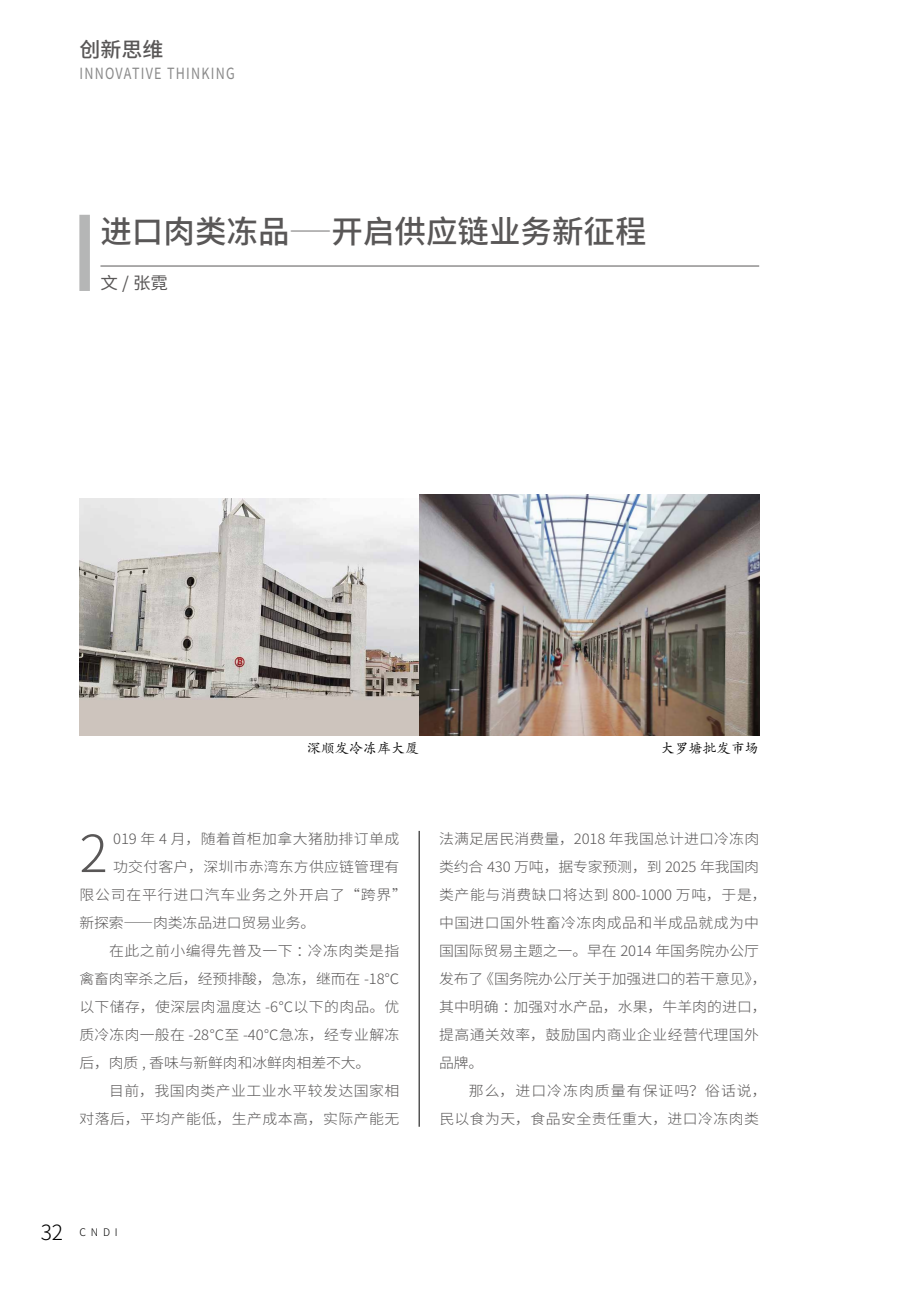
<style>
.page{position:relative;width:918px;height:1290px;background:#fff}
.page>*{position:absolute;margin:0;border:0;box-sizing:border-box;transform-origin:0 0}
.t1{font:300 51.1px "Source Han Sans CN";color:#595757;scale:1.04 1}
.t2{font:500 31.5px "Source Han Sans CN";color:#595757}
.t3{font:500 20.65px "Source Han Sans CN";color:#595757}
.t4{font:16.8px "Source Han Sans CN";color:#595757;scale:1.04 1}
.t5{font:15.4px "Source Han Sans CN";letter-spacing:.1em;color:#898989;scale:.82 1}
.t6{font:300 14.35px/28px "Source Han Sans CN";letter-spacing:.005em;color:#595757;scale:1.04 1}
.t7{font:300 14.35px/28px "Source Han Sans CN";letter-spacing:.025em;color:#595757;scale:1.04 1}
.t8{font:300 14.35px "Source Han Sans CN";letter-spacing:-.01em;color:#595757;scale:1.04 1}
.t9{font:300 14.35px "Source Han Sans CN";letter-spacing:-.005em;color:#595757;scale:1.04 1}
.t10{font:300 14.35px "Source Han Sans CN";letter-spacing:.055em;color:#595757;scale:1.04 1}
.t11{font:14px "FZKTK GBK1 0";color:#000}
.t12{font:300 10.5px "Source Han Sans CN";color:#000}
.s1{font-weight:300;font-size:21px}
.s2{font-size:21px}
</style>
<div class="page">
<div style="left:79px;top:215px;width:11px;height:76px;background:#b5b6b6"></div>
<hr style="left:100px;top:266px;width:659px;height:1px;background:#595757">
<hr style="left:419px;top:831px;width:1px;height:296px;background:#000">
<img style="left:79px;top:499px;width:340px;height:236px">
<img style="left:419px;top:495px;width:340px;height:240px">
<h3 class="t3" style="left:79px;top:38px;width:85px">创新思维</h3>
<p class="t5" style="left:79px;top:65px;width:191px">INNOVATIVE THINKING</p>
<h2 class="t2" style="left:100px;top:213px;width:548px">进口肉类冻品<span class="s1">——</span>开启供应链业务新征程</h2>
<p class="t4" style="left:100px;top:273px;width:66px">文/张霓</p>
<p class="t11" style="left:307px;top:741px;width:113px">深顺发冷冻库大厦</p>
<p class="t11" style="left:661px;top:741px;width:99px">大罗塘批发市场</p>
<h1 class="t1" style="left:79px;top:824px;width:29px">2</h1>
<p class="t7" style="left:113px;top:825px;width:277px">019 年 4 月，随着首柜加拿大猪肋排订单成</p>
<p class="t7" style="left:113px;top:853px;width:277px">功交付客户，深圳市赤湾东方供应链管理有</p>
<p class="t10" style="left:79px;top:886px;width:316px">限公司在平行进口汽车业务之外开启了“跨界”</p>
<p class="t8" style="left:79px;top:914px;width:228px">新探索——肉类冻品进口贸易业务。</p>
<p class="t7" style="left:109px;top:937px;width:281px">在此之前小编得先普及一下：冷冻肉类是指</p>
<p class="t9" style="left:79px;top:970px;width:309px">禽畜肉宰杀之后，经预排酸，急冻，继而在 -18℃</p>
<p class="t7" style="left:79px;top:993px;width:309px">以下储存，使深层肉温度达 -6℃以下的肉品。优</p>
<p class="t7" style="left:79px;top:1021px;width:309px">质冷冻肉一般在 -28℃至 -40℃急冻，经专业解冻</p>
<p class="t8" style="left:79px;top:1054px;width:281px">后，肉质 , 香味与新鲜肉和冰鲜肉相差不大。</p>
<p class="t7" style="left:109px;top:1077px;width:281px">目前，我国肉类产业工业水平较发达国家相</p>
<p class="t7" style="left:79px;top:1105px;width:309px">对落后，平均产能低，生产成本高，实际产能无</p>
<p class="t12" style="left:41px;top:1226px;width:79px"><span class="s2">32</span> CNDI</p>
<p class="t6" style="left:439px;top:825px;width:316px">法满足居民消费量，2018 年我国总计进口冷冻肉类约合 430 万吨，据专家预测，到 2025 年我国肉类产能与消费缺口将达到 800-1000 万吨，于是，中国进口国外牲畜冷冻肉成品和半成品就成为中国国际贸易主题之一。早在 2014 年国务院办公厅发布了《国务院办公厅关于加强进口的若干意见》，其中明确：加强对水产品，水果，牛羊肉的进口，提高通关效率，鼓励国内商业企业经营代理国外品牌。</p>
<p class="t7" style="left:439px;top:1077px;width:316px;text-indent:30px">那么，进口冷冻肉质量有保证吗？俗话说，民以食为天，食品安全责任重大，进口冷冻肉类</p>
</div>
